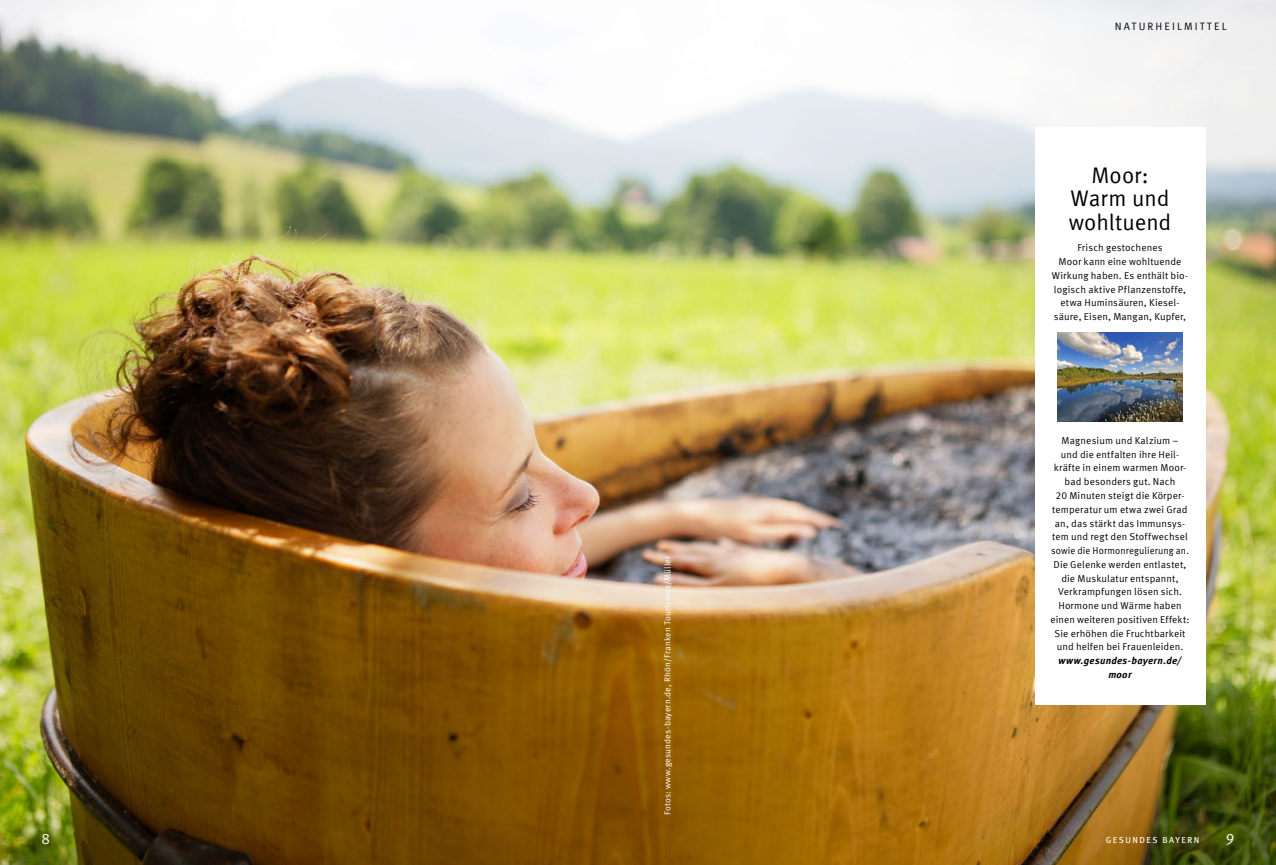
<style>
.page{position:relative;width:1276px;height:865px;background:#fff}
.page>*{position:absolute;margin:0;border:0;box-sizing:border-box;transform-origin:0 0}
.t1{font:22.5px/23.8px "Meta Offc Norm";color:#000;text-align:center}
.t2{font:15px "Meta Offc Norm";color:#fff}
.t3{font:10.62px "Meta Offc Norm";color:#000}
.t4{font:10px/13.8px "Meta Offc Norm";letter-spacing:.01em;color:#000;text-align:center}
.t5{font:italic 700 10px/13.8px "Meta Offc";letter-spacing:.025em;color:#000;text-align:center}
.t6{font:8.75px "Meta Offc Norm";letter-spacing:.015em;color:#fff}
.t7{font:8.75px "Meta Offc";letter-spacing:.17em;color:#fff}
</style>
<div class="page">
<img style="left:0;top:0;width:1276px;height:865px">
<div style="left:1035px;top:128px;width:170px;height:577px;background:#fff"></div>
<img style="left:1058px;top:332px;width:124px;height:89px">
<p class="t3" style="left:1115px;top:20px;width:18px">Naturheilmittel</p>
<p class="t6" style="left:662px;top:815px;width:261px;rotate:-90deg">Fotos: www.gesundes-bayern.de, Rhön/Franken Tourismus/Müller</p>
<h1 class="t1" style="left:1068px;top:163px;width:104px">Moor:<br>Warm und wohltuend</h1>
<p class="t4" style="left:1052px;top:241px;width:138px">Frisch gestochenes<br>Moor kann eine wohltuende<br>Wirkung haben. Es enthält bio&shy;logisch aktive Pflanzenstoffe, etwa Huminsäuren, Kiesel&shy;säure, Eisen, Mangan, Kupfer,</p>
<p class="t4" style="left:1050px;top:434px;width:140px">Magnesium und Kalzium –<br>und die entfalten ihre Heil&shy;kräfte in einem warmen Moor&shy;bad besonders gut. Nach<br>20 Minuten steigt die Körper&shy;temperatur um etwa zwei Grad an, das stärkt das Immunsys&shy;tem und regt den Stoffwechsel sowie die Hormonregulierung an.<br>Die Gelenke werden entlastet, die Muskulatur entspannt,<br>Verkrampfungen lösen sich.<br>Hormone und Wärme haben einen weiteren positiven Effekt:<br>Sie erhöhen die Fruchtbarkeit und helfen bei Frauenleiden.</p>
<p class="t5" style="left:1058px;top:654px;width:124px">www.gesundes-bayern.de/ moor</p>
<h2 class="t2" style="left:42px;top:829px;width:10px">8</h2>
<p class="t7" style="left:1105px;top:835px;width:95px">GESU NDE S BAYERN</p>
<h2 class="t2" style="left:1225px;top:829px;width:10px">9</h2>
</div>
